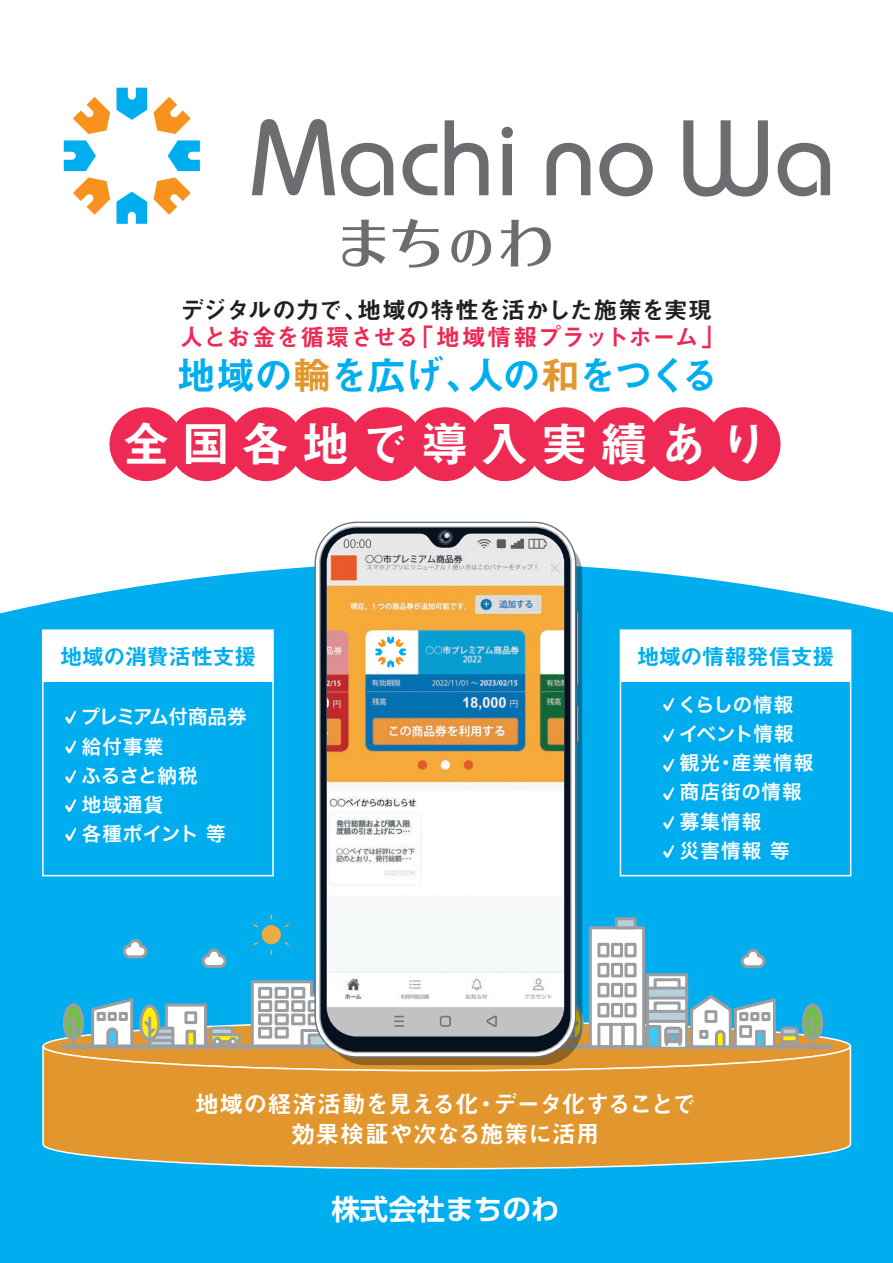
<style>
.page{position:relative;width:893px;height:1263px;background:#fff}
.page>*{position:absolute;margin:0;border:0;box-sizing:border-box;transform-origin:0 0}
.t1{font:48px "Midashi Go Pr 6 MB31";letter-spacing:.245em;color:#fff}
.t2{font:39px "Midashi Go Pr 6 MB31";letter-spacing:-.04em;color:#00aeef}
.t3{font:700 28.5px "UD Shin Go Pro De";color:#fff}
.t4{font:24px/30px "Midashi Go Pr 6 MB31";letter-spacing:-.015em;color:#fff;text-align:center}
.t5{font:24px "Midashi Go Pr 6 MB31";letter-spacing:-.02em;color:#231f20}
.t6{font:24px "Midashi Go Pr 6 MB31";letter-spacing:-.01em;color:#ee2953}
.t7{font:22.5px "Midashi Go Pr 6 MB31";letter-spacing:-.03em;color:#00aeef}
.t8{font:19.5px/29.2px "Hira Kaku Pro W6";letter-spacing:.06em;color:#fff}
.t9{font:19.5px/29.2px "Hira Kaku Pro W6";color:#fff}
.s1{color:#e2972e}
</style>
<div class="page">
<div style="left:0;top:562px;width:893px;height:701px;background:#00aeef"></div>
<div style="left:262px;top:925px;width:19px;height:19px;background:#eeaa43;border-radius:50%"></div>
<svg style="left:252px;top:922px;width:8px;height:7px"></svg>
<svg style="left:283px;top:940px;width:8px;height:7px"></svg>
<svg style="left:252px;top:940px;width:8px;height:7px"></svg>
<svg style="left:283px;top:922px;width:8px;height:7px"></svg>
<div style="left:165px;top:1003px;width:42px;height:45px;background:#fff;border:3px solid #9c9da0"></div>
<svg style="left:162px;top:1042px;width:12px;height:2px"></svg>
<svg style="left:162px;top:1036px;width:12px;height:6px"></svg>
<svg style="left:162px;top:1027px;width:12px;height:9px"></svg>
<div style="left:184px;top:1011px;width:13px;height:13px;border:3px solid #9c9da0"></div>
<div style="left:185px;top:1030px;width:11px;height:18px;background:#fff101;border:3px solid #9c9da0"></div>
<svg style="left:61px;top:996px;width:101px;height:49px"></svg>
<svg style="left:121px;top:937px;width:28px;height:23px"></svg>
<svg style="left:200px;top:947px;width:28px;height:22px"></svg>
<svg style="left:208px;top:1025px;width:34px;height:19px"></svg>
<div style="left:214px;top:1038px;width:6px;height:7px;background:#fff;border-radius:50%"></div>
<div style="left:213px;top:1037px;width:9px;height:9px;border:3px solid #9c9da0;border-radius:50%"></div>
<div style="left:230px;top:1038px;width:6px;height:7px;background:#fff;border-radius:50%"></div>
<div style="left:228px;top:1037px;width:10px;height:9px;border:3px solid #9c9da0;border-radius:50%"></div>
<svg style="left:64px;top:1044px;width:766px;height:1px"></svg>
<svg style="left:646px;top:973px;width:42px;height:72px"></svg>
<div style="left:654px;top:1001px;width:27px;height:21px;border:3px solid #9c9da0"></div>
<div style="left:646px;top:1010px;width:42px;height:13px;background:#b8cfdc;border:3px solid #9c9da0"></div>
<div style="left:654px;top:978px;width:27px;height:21px;border:3px solid #9c9da0"></div>
<div style="left:646px;top:986px;width:42px;height:13px;background:#b8cfdc;border:3px solid #9c9da0"></div>
<div style="left:646px;top:1025px;width:15px;height:23px;background:#40c7f4;border:3px solid #9c9da0"></div>
<div style="left:589px;top:926px;width:56px;height:122px;background:#fff;border:3px solid #9c9da0"></div>
<div style="left:597px;top:943px;width:12px;height:14px;border:3px solid #9c9da0"></div>
<div style="left:611px;top:943px;width:12px;height:14px;border:3px solid #9c9da0"></div>
<div style="left:624px;top:943px;width:13px;height:14px;border:3px solid #9c9da0"></div>
<div style="left:597px;top:963px;width:12px;height:14px;border:3px solid #9c9da0"></div>
<div style="left:611px;top:963px;width:12px;height:14px;border:3px solid #9c9da0"></div>
<div style="left:624px;top:963px;width:13px;height:14px;border:3px solid #9c9da0"></div>
<div style="left:597px;top:983px;width:12px;height:14px;border:3px solid #9c9da0"></div>
<div style="left:611px;top:983px;width:12px;height:14px;border:3px solid #9c9da0"></div>
<div style="left:624px;top:983px;width:13px;height:14px;border:3px solid #9c9da0"></div>
<div style="left:597px;top:1003px;width:12px;height:14px;border:3px solid #9c9da0"></div>
<div style="left:611px;top:1003px;width:12px;height:14px;border:3px solid #9c9da0"></div>
<div style="left:624px;top:1003px;width:13px;height:14px;border:3px solid #9c9da0"></div>
<div style="left:597px;top:1023px;width:15px;height:25px;border:3px solid #9c9da0"></div>
<div style="left:609px;top:1023px;width:15px;height:25px;border:3px solid #9c9da0"></div>
<div style="left:621px;top:1023px;width:16px;height:25px;border:3px solid #9c9da0"></div>
<div style="left:615px;top:917px;width:22px;height:12px;background:#b8cfdc;border:3px solid #9c9da0"></div>
<svg style="left:578px;top:1003px;width:7px;height:41px"></svg>
<svg style="left:739px;top:947px;width:28px;height:23px"></svg>
<svg style="left:663px;top:993px;width:162px;height:52px"></svg>
<svg style="left:321px;top:531px;width:249px;height:514px"></svg>
<div style="left:316px;top:523px;width:259px;height:533px;border:3px solid #fff;border-radius:39px"></div>
<svg style="left:577px;top:705px;width:1px;height:37px"></svg>
<svg style="left:577px;top:612px;width:1px;height:73px"></svg>
<hr style="left:576px;top:612px;width:1px;height:73px;background:#3f4a55">
<hr style="left:576px;top:705px;width:1px;height:37px;background:#3f4a55">
<div style="left:440px;top:1016px;width:11px;height:11px;border:2px solid #231f20;border-radius:2px"></div>
<svg style="left:249px;top:979px;width:155px;height:66px"></svg>
<svg style="left:486px;top:1015px;width:11px;height:12px"></svg>
<svg style="left:329px;top:522px;width:232px;height:27px;background:#999ca1"></svg>
<svg style="left:375px;top:637px;width:31px;height:30px"></svg>
<svg style="left:42px;top:1045px;width:810px;height:125px;background:#d19941"></svg>
<div style="left:110px;top:407px;width:73px;height:74px;background:#ee2953;border-radius:50%"></div>
<div style="left:169px;top:407px;width:74px;height:74px;background:#ee2953;border-radius:50%"></div>
<div style="left:229px;top:407px;width:74px;height:74px;background:#ee2953;border-radius:50%"></div>
<div style="left:289px;top:407px;width:73px;height:74px;background:#ee2953;border-radius:50%"></div>
<div style="left:348px;top:407px;width:74px;height:74px;background:#ee2953;border-radius:50%"></div>
<div style="left:408px;top:407px;width:74px;height:74px;background:#ee2953;border-radius:50%"></div>
<div style="left:468px;top:407px;width:74px;height:74px;background:#ee2953;border-radius:50%"></div>
<div style="left:528px;top:407px;width:73px;height:74px;background:#ee2953;border-radius:50%"></div>
<div style="left:587px;top:407px;width:74px;height:74px;background:#ee2953;border-radius:50%"></div>
<div style="left:647px;top:407px;width:74px;height:74px;background:#ee2953;border-radius:50%"></div>
<div style="left:707px;top:407px;width:73px;height:74px;background:#ee2953;border-radius:50%"></div>
<svg style="left:342px;top:220px;width:43px;height:47px"></svg>
<svg style="left:393px;top:219px;width:46px;height:49px"></svg>
<svg style="left:451px;top:230px;width:40px;height:36px"></svg>
<svg style="left:500px;top:220px;width:51px;height:47px"></svg>
<div style="left:43px;top:630px;width:230px;height:52px;background:#fff"></div>
<svg style="left:65px;top:711px;width:11px;height:13px"></svg>
<svg style="left:65px;top:740px;width:11px;height:13px"></svg>
<svg style="left:65px;top:770px;width:11px;height:13px"></svg>
<svg style="left:65px;top:799px;width:11px;height:13px"></svg>
<svg style="left:65px;top:828px;width:11px;height:13px"></svg>
<div style="left:42px;top:629px;width:232px;height:247px;border:2px solid #fff"></div>
<div style="left:620px;top:630px;width:231px;height:52px;background:#fff"></div>
<svg style="left:663px;top:698px;width:11px;height:13px"></svg>
<div style="left:620px;top:629px;width:231px;height:247px;border:2px solid #fff"></div>
<svg style="left:663px;top:729px;width:11px;height:13px"></svg>
<svg style="left:663px;top:759px;width:11px;height:13px"></svg>
<svg style="left:663px;top:787px;width:11px;height:13px"></svg>
<svg style="left:663px;top:816px;width:11px;height:13px"></svg>
<svg style="left:663px;top:845px;width:11px;height:13px"></svg>
<svg style="left:252px;top:119px;width:83px;height:76px"></svg>
<svg style="left:341px;top:143px;width:52px;height:53px"></svg>
<svg style="left:402px;top:144px;width:35px;height:51px"></svg>
<svg style="left:445px;top:120px;width:43px;height:75px"></svg>
<svg style="left:502px;top:127px;width:11px;height:68px"></svg>
<svg style="left:547px;top:143px;width:43px;height:52px"></svg>
<svg style="left:599px;top:143px;width:54px;height:53px"></svg>
<svg style="left:683px;top:120px;width:85px;height:77px"></svg>
<svg style="left:778px;top:143px;width:52px;height:53px"></svg>
<svg style="left:116px;top:192px;width:31px;height:32px"></svg>
<svg style="left:153px;top:177px;width:38px;height:38px"></svg>
<svg style="left:168px;top:140px;width:32px;height:31px"></svg>
<svg style="left:153px;top:97px;width:38px;height:37px"></svg>
<svg style="left:116px;top:88px;width:31px;height:32px"></svg>
<svg style="left:73px;top:97px;width:37px;height:37px"></svg>
<svg style="left:64px;top:140px;width:32px;height:31px"></svg>
<svg style="left:73px;top:177px;width:37px;height:38px"></svg>
<p class="t5" style="left:180px;top:291px;width:533px">デジタルの力で、地域の特性を活かした施策を実現</p>
<p class="t6" style="left:179px;top:318px;width:547px">人とお金を循環させる「地域情報プラットホーム」</p>
<h2 class="t2" style="left:176px;top:344px;width:545px">地域の<span class="s1">輪</span>を広げ、人の<span class="s1">和</span>をつくる</h2>
<h1 class="t1" style="left:122px;top:406px;width:647px">全国各地で導入実績あり</h1>
<p class="t7" style="left:60px;top:638px;width:198px">地域の消費活性支援</p>
<p class="t9" style="left:81px;top:702px;width:167px">プレミアム付商品券給付事業<br>ふるさと納税<br>地域通貨<br>各種ポイント 等</p>
<p class="t7" style="left:637px;top:638px;width:199px">地域の情報発信支援</p>
<p class="t8" style="left:678px;top:689px;width:137px">くらしの情報イベント情報観光・産業情報商店街の情報募集情報<br>災害情報 等</p>
<p class="t4" style="left:195px;top:1087px;width:503px">地域の経済活動を見える化・データ化することで効果検証や次なる施策に活用</p>
<p class="t3" style="left:331px;top:1186px;width:229px">株式会社まちのわ</p>
</div>
